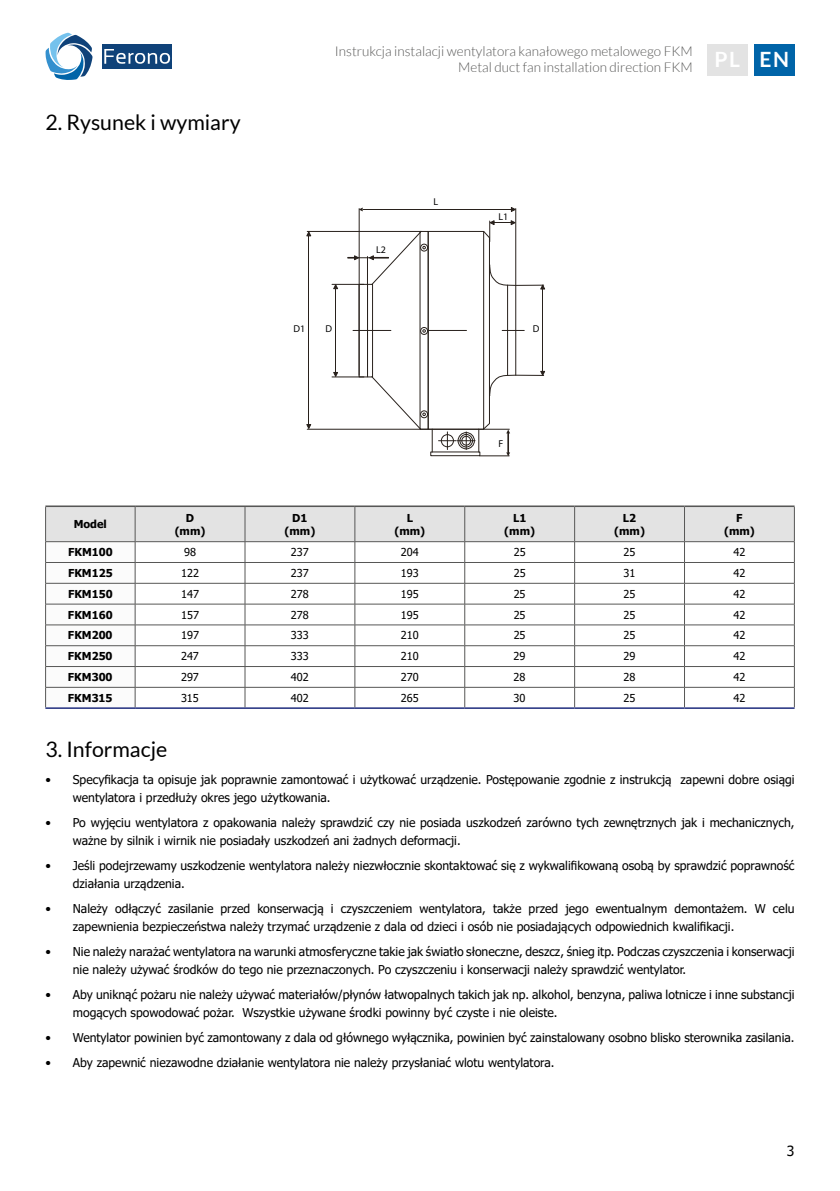
<style>
.page{position:relative;width:840px;height:1191px;background:#fff}
.page>*{position:absolute;margin:0;border:0;box-sizing:border-box;transform-origin:0 0}
.t1{font:21.4px "Lato";color:#000}
.t2{font:700 21px "Lato";color:#fff}
.t3{font:14px "Tahoma";color:#000}
.t4{font:300 13.6px/16px "Lato";color:#575756;text-align:right}
.t5{font:12.2px/18.2px "Tahoma";color:#000}
.t6{font:11px "Tahoma";color:#000}
.t7{font:700 11px/13.2px "Tahoma";color:#000;text-align:center}
.t8{font:10px "Myriad Pro";color:#000}
</style>
<div class="page">
<div style="left:102px;top:44px;width:70px;height:25px;background:#0f4279"></div>
<svg style="left:104px;top:49px;width:66px;height:15px"></svg>
<svg style="left:45px;top:33px;width:47px;height:47px"></svg>
<div style="left:706px;top:45px;width:41px;height:31px;background:#e3e3e3"></div>
<div style="left:753px;top:45px;width:41px;height:31px;background:#0064a8"></div>
<div style="left:427px;top:231px;width:56px;height:198px;border:1px solid #28211c"></div>
<hr style="left:515px;top:208px;width:1px;height:167px;background:#28211c">
<svg style="left:510px;top:207px;width:6px;height:6px"></svg>
<hr style="left:362px;top:209px;width:149px;height:1px;background:#28211c">
<hr style="left:307px;top:429px;width:202px;height:1px;background:#28211c">
<svg style="left:431px;top:430px;width:1px;height:21px"></svg>
<div style="left:430px;top:451px;width:50px;height:5px;border:1px solid #28211c"></div>
<hr style="left:307px;top:231px;width:114px;height:1px;background:#28211c">
<svg style="left:306px;top:231px;width:6px;height:6px"></svg>
<hr style="left:308px;top:236px;width:1px;height:188px;background:#28211c">
<svg style="left:306px;top:424px;width:6px;height:5px"></svg>
<hr style="left:358px;top:208px;width:1px;height:167px;background:#28211c">
<div style="left:367px;top:284px;width:6px;height:93px;border:1px solid #28211c"></div>
<div style="left:358px;top:284px;width:9px;height:93px;border:1px solid #28211c"></div>
<hr style="left:332px;top:284px;width:32px;height:1px;background:#28211c">
<hr style="left:332px;top:376px;width:32px;height:1px;background:#28211c">
<svg style="left:332px;top:284px;width:6px;height:5px"></svg>
<hr style="left:335px;top:289px;width:1px;height:83px;background:#28211c">
<svg style="left:332px;top:372px;width:6px;height:5px"></svg>
<hr style="left:353px;top:330px;width:37px;height:1px;background:#28211c">
<hr style="left:428px;top:330px;width:38px;height:1px;background:#28211c">
<svg style="left:438px;top:219px;width:107px;height:237px"></svg>
<div style="left:420px;top:244px;width:7px;height:7px;border:1px solid #28211c;border-radius:50%"></div>
<svg style="left:347px;top:231px;width:78px;height:55px"></svg>
<div style="left:420px;top:327px;width:7px;height:8px;border:1px solid #28211c;border-radius:50%"></div>
<div style="left:420px;top:410px;width:7px;height:8px;border:1px solid #28211c;border-radius:50%"></div>
<svg style="left:370px;top:375px;width:55px;height:55px"></svg>
<hr style="left:45px;top:505px;width:90px;height:2px;background:#575756">
<hr style="left:135px;top:505px;width:110px;height:2px;background:#575756">
<hr style="left:245px;top:505px;width:109px;height:2px;background:#575756">
<hr style="left:354px;top:505px;width:110px;height:2px;background:#575756">
<hr style="left:464px;top:505px;width:110px;height:2px;background:#575756">
<hr style="left:574px;top:505px;width:110px;height:2px;background:#575756">
<hr style="left:684px;top:505px;width:110px;height:2px;background:#575756">
<svg style="left:45px;top:506px;width:749px;height:201px"></svg>
<hr style="left:45px;top:707px;width:90px;height:2px;background:#283583">
<hr style="left:135px;top:707px;width:110px;height:2px;background:#283583">
<hr style="left:245px;top:707px;width:109px;height:2px;background:#283583">
<hr style="left:354px;top:707px;width:110px;height:2px;background:#283583">
<hr style="left:464px;top:707px;width:110px;height:2px;background:#283583">
<hr style="left:574px;top:707px;width:110px;height:2px;background:#283583">
<hr style="left:684px;top:707px;width:110px;height:2px;background:#283583">
<h1 class="t1" style="left:45px;top:111px;width:197px">2. Rysunek i wymiary</h1>
<p class="t4" style="left:335px;top:43px;width:359px">Instrukcja instalacji wentylatora kanałowego metalowego FKM<br>Metal duct fan installation direction FKM</p>
<h2 class="t2" style="left:714px;top:48px;width:76px">PL EN</h2>
<p class="t8" style="left:293px;top:323px;width:13px">D1</p>
<p class="t8" style="left:325px;top:323px;width:8px">D</p>
<p class="t8" style="left:376px;top:244px;width:11px">L2</p>
<p class="t8" style="left:433px;top:195px;width:6px">L</p>
<p class="t8" style="left:498px;top:211px;width:11px">L1</p>
<p class="t8" style="left:532px;top:323px;width:8px">D</p>
<p class="t8" style="left:498px;top:438px;width:6px">F</p>
<p class="t7" style="left:74px;top:518px;width:35px">Model</p>
<p class="t7" style="left:174px;top:512px;width:32px">D (mm)</p>
<p class="t7" style="left:284px;top:512px;width:32px">D1 (mm)</p>
<p class="t7" style="left:394px;top:512px;width:32px">L (mm)</p>
<p class="t7" style="left:504px;top:512px;width:32px">L1 (mm)</p>
<p class="t7" style="left:613px;top:512px;width:32px">L2 (mm)</p>
<p class="t7" style="left:723px;top:512px;width:32px">F (mm)</p>
<p class="t7" style="left:68px;top:546px;width:46px">FKM100</p>
<p class="t6" style="left:184px;top:545px;width:13px">98</p>
<p class="t6" style="left:291px;top:545px;width:19px">237</p>
<p class="t6" style="left:400px;top:545px;width:19px">204</p>
<p class="t6" style="left:513px;top:545px;width:13px">25</p>
<p class="t6" style="left:623px;top:545px;width:13px">25</p>
<p class="t6" style="left:733px;top:545px;width:13px">42</p>
<p class="t7" style="left:68px;top:567px;width:46px">FKM125</p>
<p class="t6" style="left:181px;top:565px;width:19px">122</p>
<p class="t6" style="left:291px;top:565px;width:19px">237</p>
<p class="t6" style="left:400px;top:565px;width:19px">193</p>
<p class="t6" style="left:513px;top:565px;width:13px">25</p>
<p class="t6" style="left:623px;top:565px;width:13px">31</p>
<p class="t6" style="left:733px;top:565px;width:13px">42</p>
<p class="t7" style="left:68px;top:588px;width:46px">FKM150</p>
<p class="t6" style="left:181px;top:586px;width:19px">147</p>
<p class="t6" style="left:291px;top:586px;width:19px">278</p>
<p class="t6" style="left:400px;top:586px;width:19px">195</p>
<p class="t6" style="left:513px;top:586px;width:13px">25</p>
<p class="t6" style="left:623px;top:586px;width:13px">25</p>
<p class="t6" style="left:733px;top:586px;width:13px">42</p>
<p class="t7" style="left:68px;top:608px;width:46px">FKM160</p>
<p class="t6" style="left:181px;top:607px;width:19px">157</p>
<p class="t6" style="left:291px;top:607px;width:19px">278</p>
<p class="t6" style="left:400px;top:607px;width:19px">195</p>
<p class="t6" style="left:513px;top:607px;width:13px">25</p>
<p class="t6" style="left:623px;top:607px;width:13px">25</p>
<p class="t6" style="left:733px;top:607px;width:13px">42</p>
<p class="t7" style="left:68px;top:629px;width:46px">FKM200</p>
<p class="t6" style="left:181px;top:628px;width:19px">197</p>
<p class="t6" style="left:291px;top:628px;width:19px">333</p>
<p class="t6" style="left:400px;top:628px;width:19px">210</p>
<p class="t6" style="left:513px;top:628px;width:13px">25</p>
<p class="t6" style="left:623px;top:628px;width:13px">25</p>
<p class="t6" style="left:733px;top:628px;width:13px">42</p>
<p class="t7" style="left:68px;top:650px;width:46px">FKM250</p>
<p class="t6" style="left:181px;top:649px;width:19px">247</p>
<p class="t6" style="left:291px;top:649px;width:19px">333</p>
<p class="t6" style="left:400px;top:649px;width:19px">210</p>
<p class="t6" style="left:513px;top:649px;width:13px">29</p>
<p class="t6" style="left:623px;top:649px;width:13px">29</p>
<p class="t6" style="left:733px;top:649px;width:13px">42</p>
<p class="t7" style="left:68px;top:671px;width:46px">FKM300</p>
<p class="t6" style="left:181px;top:669px;width:19px">297</p>
<p class="t6" style="left:291px;top:669px;width:19px">402</p>
<p class="t6" style="left:400px;top:669px;width:19px">270</p>
<p class="t6" style="left:513px;top:669px;width:13px">28</p>
<p class="t6" style="left:623px;top:669px;width:13px">28</p>
<p class="t6" style="left:733px;top:669px;width:13px">42</p>
<p class="t7" style="left:68px;top:691px;width:46px">FKM315</p>
<p class="t6" style="left:181px;top:690px;width:19px">315</p>
<p class="t6" style="left:291px;top:690px;width:19px">402</p>
<p class="t6" style="left:400px;top:690px;width:19px">265</p>
<p class="t6" style="left:513px;top:690px;width:13px">30</p>
<p class="t6" style="left:623px;top:690px;width:13px">25</p>
<p class="t6" style="left:733px;top:690px;width:13px">42</p>
<h1 class="t1" style="left:45px;top:737px;width:123px">3. Informacje</h1>
<p class="t5" style="left:73px;top:771px;width:722px;text-indent:-27px">• Specyfikacja ta opisuje jak poprawnie zamontować i użytkować urządzenie. Postępowanie zgodnie z instrukcją zapewni dobre osiągi wentylatora i przedłuży okres jego użytkowania.</p>
<p class="t5" style="left:73px;top:814px;width:722px;text-indent:-27px">• Po wyjęciu wentylatora z opakowania należy sprawdzić czy nie posiada uszkodzeń zarówno tych zewnętrznych jak i mechanicznych, ważne by silnik i wirnik nie posiadały uszkodzeń ani żadnych deformacji.</p>
<p class="t5" style="left:73px;top:857px;width:722px;text-indent:-27px">• Jeśli podejrzewamy uszkodzenie wentylatora należy niezwłocznie skontaktować się z wykwalifikowaną osobą by sprawdzić poprawność działania urządzenia.</p>
<p class="t5" style="left:73px;top:900px;width:722px;text-indent:-27px">• Należy odłączyć zasilanie przed konserwacją i czyszczeniem wentylatora, także przed jego ewentualnym demontażem. W celu zapewnienia bezpieczeństwa należy trzymać urządzenie z dala od dzieci i osób nie posiadających odpowiednich kwalifikacji.</p>
<p class="t5" style="left:73px;top:943px;width:722px;text-indent:-27px">• Nie należy narażać wentylatora na warunki atmosferyczne takie jak światło słoneczne, deszcz, śnieg itp. Podczas czyszczenia i konserwacji nie należy używać środków do tego nie przeznaczonych. Po czyszczeniu i konserwacji należy sprawdzić wentylator.</p>
<p class="t5" style="left:73px;top:986px;width:722px;text-indent:-27px">• Aby uniknąć pożaru nie należy używać materiałów/płynów łatwopalnych takich jak np. alkohol, benzyna, paliwa lotnicze i inne substancji mogących spowodować pożar. Wszystkie używane środki powinny być czyste i nie oleiste.</p>
<p class="t5" style="left:45px;top:1029px;width:750px">• Wentylator powinien być zamontowany z dala od głównego wyłącznika, powinien być zainstalowany osobno blisko sterownika zasilania.</p>
<p class="t5" style="left:45px;top:1054px;width:510px">• Aby zapewnić niezawodne działanie wentylatora nie należy przysłaniać wlotu wentylatora.</p>
<p class="t3" style="left:786px;top:1141px;width:9px">3</p>
</div>
